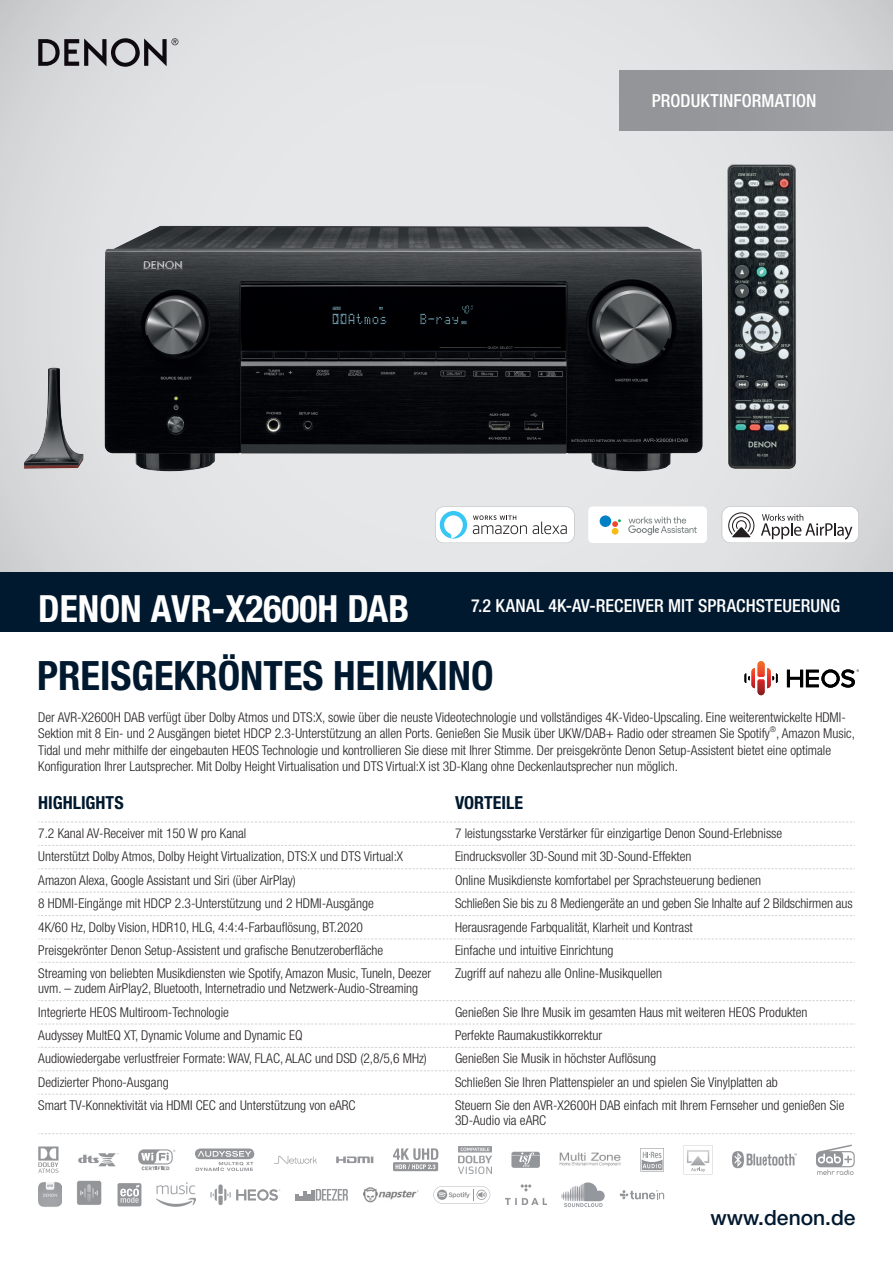
<style>
.page{position:relative;width:893px;height:1263px;background:#fff}
.page>*{position:absolute;margin:0;border:0;box-sizing:border-box;transform-origin:0 0}
.t1{font:700 condensed 40.5px "Helvetica Neue LT Std";color:#00192f}
.t2{font:700 condensed 37.5px "Helvetica Neue LT Std";color:#fff}
.t3{font:500 21px "Helvetica Neue LT Std";color:#00192f}
.t4{font:500 condensed 18px "Helvetica Neue LT Std";letter-spacing:.005em;color:#fff}
.t5{font:700 condensed 18px "Helvetica Neue LT Std";color:#00192f}
.t6{font:300 condensed 13.5px/16.5px "Helvetica Neue LT Std";color:#231f20}
.t7{font:300 condensed 7.8px "Helvetica Neue LT Std";color:#231f20}
</style>
<div class="page">
<svg style="left:0;top:0;width:893px;height:572px;background:#dfe0e2"></svg>
<svg style="left:38px;top:38px;width:140px;height:29px;background:#919093"></svg>
<svg style="left:38px;top:822px;width:817px;height:1px"></svg>
<svg style="left:38px;top:845px;width:817px;height:1px"></svg>
<svg style="left:38px;top:868px;width:817px;height:1px"></svg>
<svg style="left:38px;top:892px;width:817px;height:1px"></svg>
<svg style="left:38px;top:915px;width:817px;height:1px"></svg>
<svg style="left:38px;top:938px;width:817px;height:1px"></svg>
<svg style="left:38px;top:962px;width:817px;height:1px"></svg>
<svg style="left:38px;top:1000px;width:817px;height:1px"></svg>
<svg style="left:38px;top:1024px;width:817px;height:1px"></svg>
<svg style="left:38px;top:1047px;width:817px;height:1px"></svg>
<svg style="left:38px;top:1070px;width:817px;height:1px"></svg>
<svg style="left:38px;top:1094px;width:817px;height:1px"></svg>
<svg style="left:38px;top:1133px;width:817px;height:1px"></svg>
<svg style="left:744px;top:661px;width:34px;height:34px"></svg>
<svg style="left:787px;top:669px;width:72px;height:19px"></svg>
<img style="left:24px;top:164px;width:772px;height:308px">
<svg style="left:295px;top:1189px;width:53px;height:11px"></svg>
<svg style="left:433px;top:1186px;width:57px;height:17px"></svg>
<svg style="left:684px;top:1145px;width:28px;height:28px"></svg>
<img style="left:686px;top:1148px;width:24px;height:18px">
<svg style="left:38px;top:1146px;width:21px;height:27px"></svg>
<svg style="left:78px;top:1153px;width:41px;height:13px"></svg>
<img style="left:458px;top:1146px;width:34px;height:27px">
<img style="left:732px;top:1151px;width:64px;height:17px">
<img style="left:505px;top:1185px;width:41px;height:20px">
<img style="left:156px;top:1183px;width:39px;height:24px">
<svg style="left:138px;top:1149px;width:37px;height:21px"></svg>
<svg style="left:274px;top:1156px;width:43px;height:8px"></svg>
<svg style="left:336px;top:1156px;width:37px;height:7px"></svg>
<img style="left:559px;top:1152px;width:62px;height:15px">
<svg style="left:640px;top:1148px;width:24px;height:23px"></svg>
<img style="left:38px;top:1182px;width:24px;height:25px">
<img style="left:77px;top:1180px;width:25px;height:25px">
<div style="left:118px;top:1183px;width:23px;height:23px;background:#939598;border-radius:2px"></div>
<svg style="left:120px;top:1185px;width:19px;height:18px"></svg>
<img style="left:363px;top:1187px;width:55px;height:15px">
<svg style="left:561px;top:1182px;width:44px;height:25px"></svg>
<svg style="left:620px;top:1190px;width:44px;height:9px"></svg>
<svg style="left:210px;top:1184px;width:70px;height:21px"></svg>
<svg style="left:511px;top:1152px;width:29px;height:16px"></svg>
<svg style="left:435px;top:506px;width:140px;height:37px"></svg>
<svg style="left:722px;top:506px;width:137px;height:37px"></svg>
<div style="left:588px;top:506px;width:119px;height:37px;background:#fff;border-radius:5px"></div>
<svg style="left:628px;top:516px;width:69px;height:19px"></svg>
<svg style="left:612px;top:519px;width:9px;height:8px"></svg>
<div style="left:612px;top:528px;width:6px;height:7px;background:#f8bb15;border-radius:50%"></div>
<div style="left:600px;top:515px;width:11px;height:12px;background:#0081c5;border-radius:50%"></div>
<svg style="left:195px;top:1148px;width:59px;height:23px"></svg>
<svg style="left:393px;top:1148px;width:45px;height:23px"></svg>
<svg style="left:816px;top:1144px;width:39px;height:31px"></svg>
<img style="left:619px;top:71px;width:274px;height:59px">
<div style="left:0;top:572px;width:893px;height:60px;background:#00192f"></div>
<h3 class="t4" style="left:652px;top:90px;width:166px">PRODUKTINFORMATION</h3>
<h2 class="t2" style="left:38px;top:585px;width:373px">DENON AVR-X2600H DAB</h2>
<h3 class="t4" style="left:471px;top:594px;width:371px">7.2 KANAL 4K-AV-RECEIVER MIT SPRACHSTEUERUNG</h3>
<h1 class="t1" style="left:37px;top:651px;width:458px">PREISGEKRÖNTES HEIMKINO</h1>
<p class="t6" style="left:38px;top:709px;width:809px">Der AVR-X2600H DAB verfügt über Dolby Atmos und DTS:X, sowie über die neuste Videotechnologie und vollständiges 4K-Video-Upscaling. Eine weiterentwickelte HDMI-<br>Sektion mit 8 Ein- und 2 Ausgängen bietet HDCP 2.3-Unterstützung an allen Ports. Genießen Sie Musik über UKW/DAB+ Radio oder streamen Sie Spotify</p>
<p class="t7" style="left:770px;top:725px;width:8px">®</p>
<p class="t6" style="left:38px;top:725px;width:818px;text-indent:738px">, Amazon Music,<br>Tidal und mehr mithilfe der eingebauten HEOS Technologie und kontrollieren Sie diese mit Ihrer Stimme. Der preisgekrönte Denon Setup-Assistent bietet eine optimale<br>Konfiguration Ihrer Lautsprecher. Mit Dolby Height Virtualisation und DTS Virtual:X ist 3D-Klang ohne Deckenlautsprecher nun möglich.</p>
<h3 class="t5" style="left:38px;top:792px;width:87px">HIGHLIGHTS</h3>
<h3 class="t5" style="left:455px;top:792px;width:70px">VORTEILE</h3>
<p class="t6" style="left:38px;top:825px;width:210px">7.2 Kanal AV-Receiver mit 150 W pro Kanal</p>
<p class="t6" style="left:455px;top:825px;width:329px">7 leistungsstarke Verstärker für einzigartige Denon Sound-Erlebnisse</p>
<p class="t6" style="left:38px;top:848px;width:366px">Unterstützt Dolby Atmos, Dolby Height Virtualization, DTS:X und DTS Virtual:X</p>
<p class="t6" style="left:455px;top:848px;width:238px">Eindrucksvoller 3D-Sound mit 3D-Sound-Effekten</p>
<p class="t6" style="left:38px;top:872px;width:259px">Amazon Alexa, Google Assistant und Siri (über AirPlay)</p>
<p class="t6" style="left:455px;top:872px;width:308px">Online Musikdienste komfortabel per Sprachsteuerung bedienen</p>
<p class="t6" style="left:38px;top:895px;width:337px">8 HDMI-Eingänge mit HDCP 2.3-Unterstützung und 2 HDMI-Ausgänge</p>
<p class="t6" style="left:455px;top:895px;width:399px">Schließen Sie bis zu 8 Mediengeräte an und geben Sie Inhalte auf 2 Bildschirmen aus</p>
<p class="t6" style="left:38px;top:918px;width:326px">4K/60 Hz, Dolby Vision, HDR10, HLG, 4:4:4-Farbauflösung, BT.2020</p>
<p class="t6" style="left:455px;top:918px;width:239px">Herausragende Farbqualität, Klarheit und Kontrast</p>
<p class="t6" style="left:38px;top:942px;width:347px">Preisgekrönter Denon Setup-Assistent und grafische Benutzeroberfläche</p>
<p class="t6" style="left:455px;top:942px;width:160px">Einfache und intuitive Einrichtung</p>
<p class="t6" style="left:38px;top:966px;width:394px;line-height:15px">Streaming von beliebten Musikdiensten wie Spotify, Amazon Music, TuneIn, Deezer uvm. – zudem AirPlay2, Bluetooth, Internetradio und Netzwerk-Audio-Streaming</p>
<p class="t6" style="left:455px;top:965px;width:209px">Zugriff auf nahezu alle Online-Musikquellen</p>
<p class="t6" style="left:38px;top:1003px;width:192px">Integrierte HEOS Multiroom-Technologie</p>
<p class="t6" style="left:455px;top:1003px;width:354px">Genießen Sie Ihre Musik im gesamten Haus mit weiteren HEOS Produkten</p>
<p class="t6" style="left:38px;top:1027px;width:266px">Audyssey MultEQ XT, Dynamic Volume and Dynamic EQ</p>
<p class="t6" style="left:455px;top:1027px;width:149px">Perfekte Raumakustikkorrektur</p>
<p class="t6" style="left:38px;top:1050px;width:390px">Audiowiedergabe verlustfreier Formate: WAV, FLAC, ALAC und DSD (2,8/5,6 MHz)</p>
<p class="t6" style="left:455px;top:1050px;width:203px">Genießen Sie Musik in höchster Auflösung</p>
<p class="t6" style="left:38px;top:1074px;width:132px">Dedizierter Phono-Ausgang</p>
<p class="t6" style="left:455px;top:1074px;width:324px">Schließen Sie Ihren Plattenspieler an und spielen Sie Vinylplatten ab</p>
<p class="t6" style="left:38px;top:1097px;width:319px">Smart TV-Konnektivität via HDMI CEC and Unterstützung von eARC</p>
<p class="t6" style="left:455px;top:1098px;width:391px;line-height:15px">Steuern Sie den AVR-X2600H DAB einfach mit Ihrem Fernseher und genießen Sie<br>3D-Audio via eARC</p>
<h3 class="t3" style="left:710px;top:1205px;width:147px">www.denon.de</h3>
</div>
